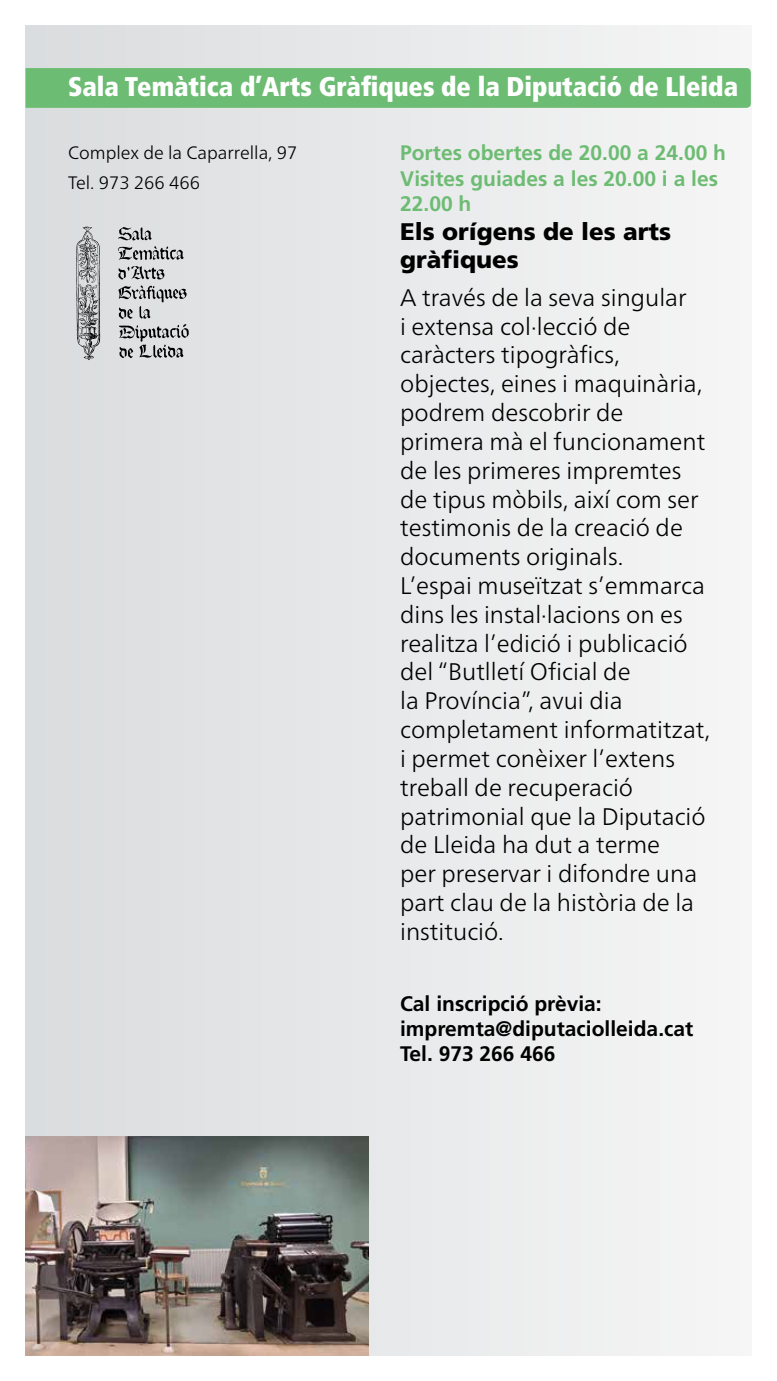
<style>
.page{position:relative;width:777px;height:1381px;background:#fff}
.page>*{position:absolute;margin:0;border:0;box-sizing:border-box;transform-origin:0 0}
.t1{font:900 condensed 27px "Frutiger LT Std";color:#fff;scale:.96 1}
.t2{font:300 24px/28.8px "Frutiger Neue LTCYR";color:#000}
.t3{font:900 24px/28.8px "Frutiger LT Std";color:#000}
.t4{font:700 21px/25.2px "Frutiger LT Std";color:#6dbc73}
.t5{font:700 21px/25.2px "Frutiger LT Std";color:#000}
.t6{font:300 18px/30px "Frutiger Neue LTCYR";color:#000}
</style>
<div class="page">
<div style="left:26px;top:26px;width:725px;height:1329px;background:linear-gradient(to right,#dadcde,#f6f6f6)"></div>
<img style="left:26px;top:1135px;width:343px;height:220px">
<div style="left:26px;top:68px;width:724px;height:40px;background:#6dbc73"></div>
<svg style="left:118px;top:227px;width:34px;height:13px"></svg>
<svg style="left:76px;top:226px;width:24px;height:134px;background:#a0a2a4"></svg>
<svg style="left:118px;top:266px;width:71px;height:92px;background:#b4b6b8"></svg>
<svg style="left:118px;top:246px;width:66px;height:14px"></svg>
<p class="t1" style="left:68px;top:70px;width:699px">Sala Temàtica d’Arts Gràfiques de la Diputació de Lleida</p>
<p class="t6" style="left:68px;top:137px;width:231px">Complex de la Caparrella, 97<br>Tel. 973 266 466</p>
<p class="t4" style="left:400px;top:141px;width:327px">Portes obertes de 20.00 a 24.00 h<br>Visites guiades a les 20.00 i a les<br>22.00 h</p>
<p class="t3" style="left:400px;top:217px;width:272px">Els orígens de les arts gràfiques</p>
<p class="t2" style="left:400px;top:283px;width:311px">A través de la seva singular<br>i extensa col·lecció de caràcters tipogràfics, objectes, eines i maquinària, podrem descobrir de primera mà el funcionament de les primeres impremtes de tipus mòbils, així com ser testimonis de la creació de documents originals.<br>L’espai museïtzat s’emmarca dins les instal·lacions on es realitza l’edició i publicació del “Butlletí Oficial de<br>la Província”, avui dia completament informatitzat, i permet conèixer l’extens treball de recuperació patrimonial que la Diputació de Lleida ha dut a terme<br>per preservar i difondre una part clau de la història de la institució.</p>
<p class="t5" style="left:400px;top:990px;width:294px">Cal inscripció prèvia: impremta@diputaciolleida.cat<br>Tel. 973 266 466</p>
</div>
